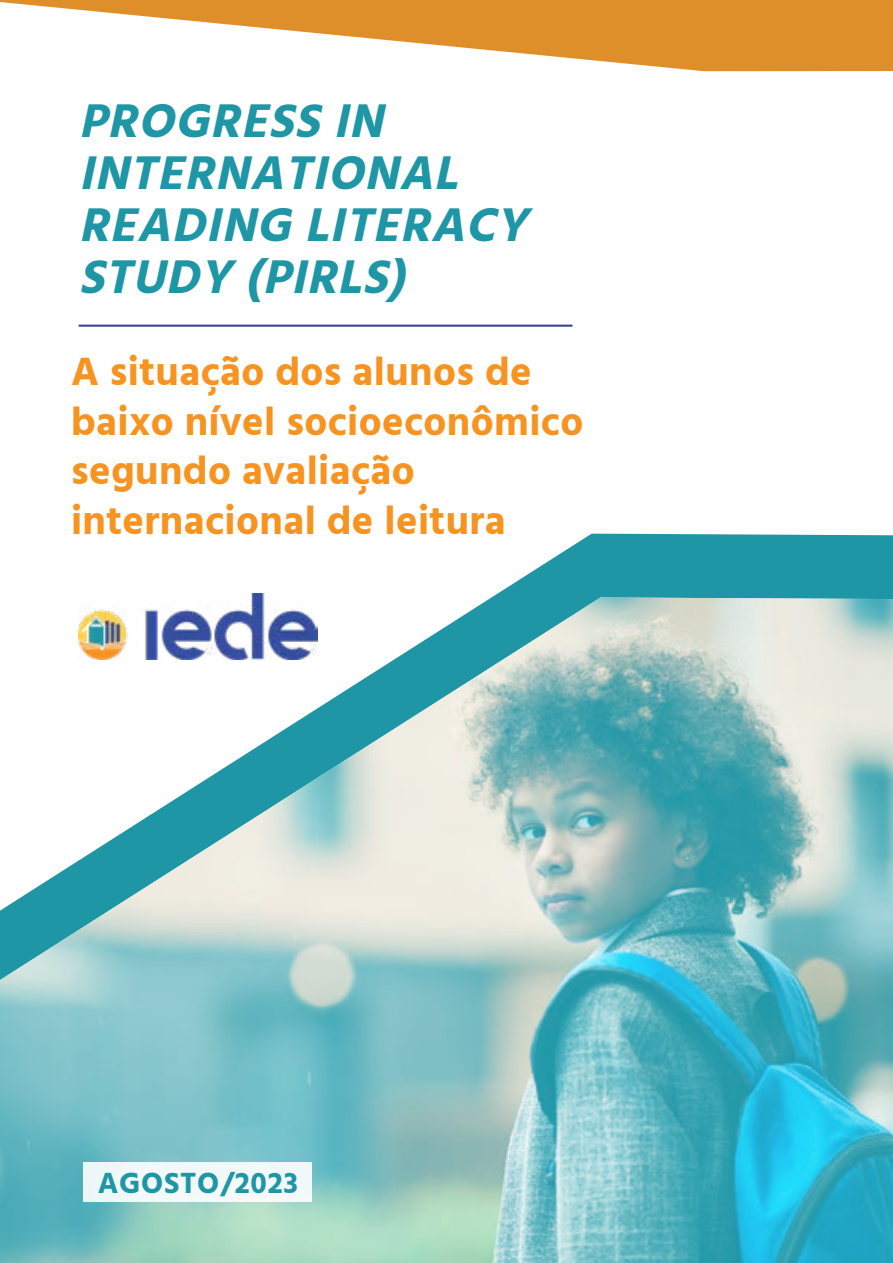
<style>
.page{position:relative;width:893px;height:1263px;background:#fff}
.page>*{position:absolute;margin:0;border:0;box-sizing:border-box;transform-origin:0 0}
.t1{font:italic 700 48.6px/51.9px "Hind Madurai";color:#1e96a5}
.t2{font:700 40.5px/49.5px "Hind Madurai";letter-spacing:.01em;color:#f79320}
.t3{font:700 30px "Hind Madurai";letter-spacing:.025em;color:#1e96a5}
</style>
<div class="page">
<svg style="left:251px;top:534px;width:642px;height:63px;fill:#1e96a5"></svg>
<img style="left:0;top:597px;width:893px;height:666px">
<hr style="left:79px;top:325px;width:493px;height:2px;background:#3a4293">
<img style="left:79px;top:594px;width:239px;height:65px">
<svg style="left:0;top:0;width:893px;height:71px;fill:#de8f29"></svg>
<div style="left:83px;top:1162px;width:228px;height:39px;background:#f2f9f9"></div>
<p class="t1" style="left:79px;top:97px;width:464px">PROGRESS IN<br>INTERNATIONAL<br>READING LITERACY<br>STUDY (PIRLS)</p>
<p class="t2" style="left:71px;top:349px;width:514px">A situação dos alunos de baixo nível socioeconômico segundo avaliação internacional de leitura</p>
<p class="t3" style="left:98px;top:1164px;width:202px">AGOSTO/2023</p>
</div>
